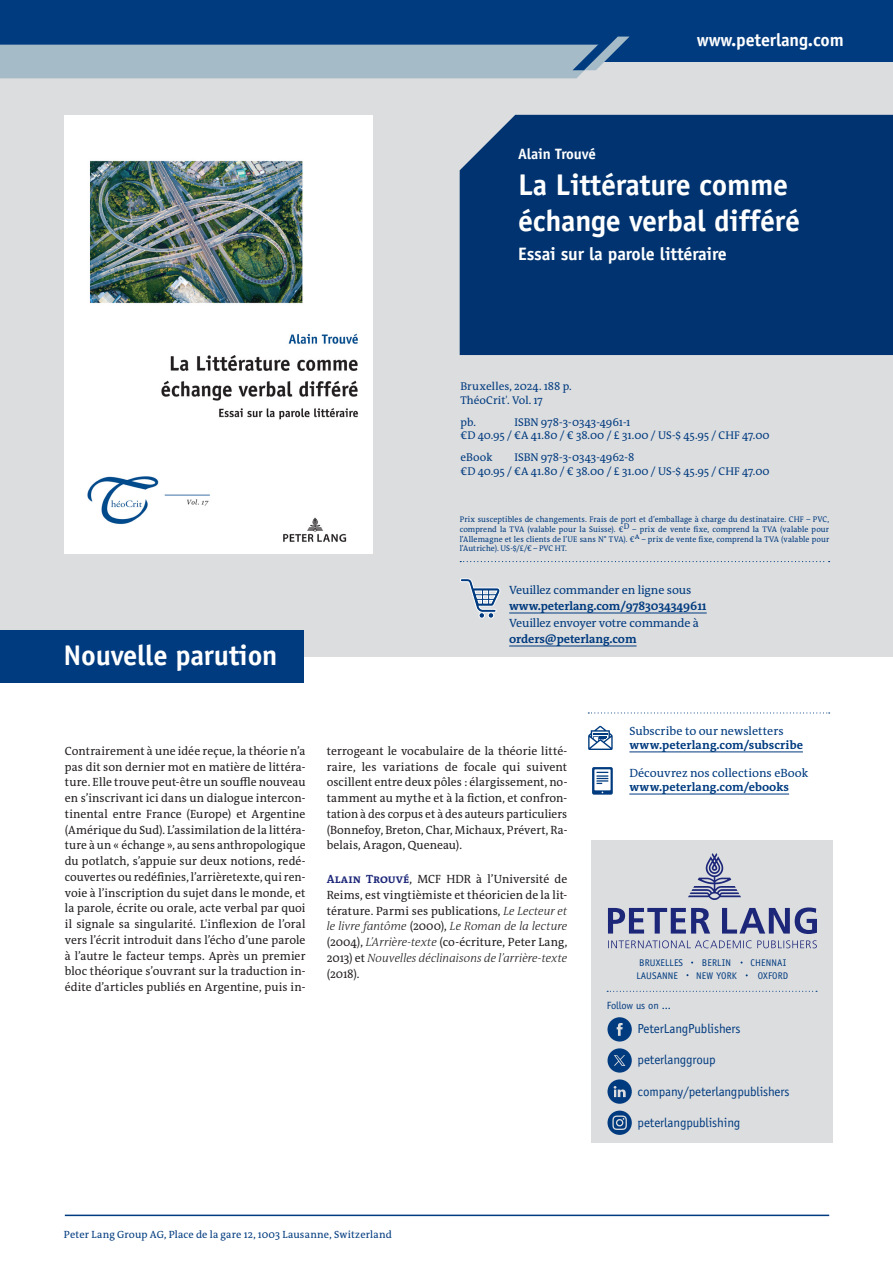
<style>
.page{position:relative;width:893px;height:1263px;background:#fff}
.page>*{position:absolute;margin:0;border:0;box-sizing:border-box;transform-origin:0 0}
._110-Titel{font:700 30px/36px "Officina Sans";letter-spacing:-.01em;color:#fff}
.Neuerscheinung{font:700 28.5px "Officina Sans";letter-spacing:-.01em;color:#fff}
._120-Untertitel{font:700 18px "Officina Sans";letter-spacing:-.01em;color:#fff}
.Head_Web-Adresse{font:700 18px "Officina Sans";letter-spacing:-.01em;color:#fff}
._100-Autor{font:700 15px "Officina Sans";letter-spacing:-.01em;color:#fff}
.t1{font:13.05px "Officina Sans Std";letter-spacing:-.01em;color:#013b7f}
._300-Werbetext{font:12px/15.8px "The Antiqua B W5 Plain";letter-spacing:.01em;color:#231f20;text-align:justify}
._900-Autorenangaben{font:12px/15.8px "The Antiqua B W5 Plain";letter-spacing:.01em;color:#231f20;text-align:justify}
.Head_Warenkorb{font:12px "The Antiqua B W5 Plain";letter-spacing:-.01em;color:#013b7f}
.Newsletter___Ebook_C{font:12px "The Antiqua B W5 Plain";color:#013b7f}
.Head_Warenkorb-2{font:700 12px "The Antiqua B W7";letter-spacing:-.01em;color:#013b7f}
.Newsletter___Ebook_L{font:700 12px "The Antiqua B W7";letter-spacing:.005em;color:#013b7f}
._230-Preise{font:11.25px "The Antiqua B W5 Plain";color:#013b7f}
._220-ISBN{font:11.25px "The Antiqua B W5 Plain";letter-spacing:-.005em;color:#013b7f}
._200-Ort_Jahr_Umfang{font:11.25px "The Antiqua B W5 Plain";color:#013b7f}
._210-Reihe{font:11.25px "The Antiqua B W5 Plain";color:#013b7f}
.Footer_Adresse{font:10.5px "The Antiqua B W5 Plain";letter-spacing:.015em;color:#013b7f}
.t2{font:10.5px "Officina Sans Std";letter-spacing:-.01em;color:#013b7f}
.t3{font:9.75px "Officina Sans Std";letter-spacing:.01em;color:#013b7f}
.Head_Legal-Text{font:8.25px/9.9px "The Antiqua B W5 Plain";letter-spacing:.005em;color:#013b7f;text-align:justify;scale:.95 1}
.s1{font-family:"The Antiqua B W7";font-weight:700;color:#1d2779}
.s2{font-family:"The Antiqua B W3";font-weight:300;font-style:italic}
</style>
<div class="page">
<div style="left:0;top:49px;width:893px;height:608px;background:#dcdddf"></div>
<div style="left:0;top:0;width:893px;height:62px;background:#013b7f"></div>
<svg style="left:0;top:37px;width:629px;height:41px"></svg>
<div style="left:460px;top:115px;width:433px;height:240px;background:#00336f"></div>
<hr style="left:65px;top:1214px;width:764px;height:2px;background:#013b7f">
<div style="left:0;top:630px;width:303px;height:53px;background:#013b7f"></div>
<svg style="left:460px;top:561px;width:370px;height:1px"></svg>
<hr style="left:509px;top:613px;width:198px;height:1px;background:#013b7f">
<hr style="left:509px;top:646px;width:128px;height:1px;background:#013b7f">
<hr style="left:629px;top:794px;width:160px;height:1px;background:#013b7f">
<svg style="left:588px;top:726px;width:25px;height:24px"></svg>
<svg style="left:592px;top:767px;width:21px;height:28px"></svg>
<svg style="left:588px;top:712px;width:242px;height:1px"></svg>
<div style="left:488px;top:612px;width:6px;height:7px;border:1px solid #fff;border-radius:50%"></div>
<svg style="left:460px;top:578px;width:41px;height:40px"></svg>
<div style="left:479px;top:612px;width:6px;height:7px;border:1px solid #fff;border-radius:50%"></div>
<hr style="left:629px;top:752px;width:174px;height:1px;background:#013b7f">
<img style="left:65px;top:116px;width:308px;height:437px">
<div style="left:591px;top:840px;width:241px;height:302px;background:#dcdddf"></div>
<div style="left:607px;top:1110px;width:25px;height:25px;background:#013b7f;border-radius:50%"></div>
<svg style="left:612px;top:1115px;width:15px;height:15px"></svg>
<svg style="left:607px;top:1079px;width:25px;height:25px"></svg>
<svg style="left:607px;top:1017px;width:25px;height:24px"></svg>
<svg style="left:607px;top:991px;width:210px;height:1px"></svg>
<svg style="left:608px;top:907px;width:209px;height:27px"></svg>
<svg style="left:608px;top:940px;width:209px;height:8px"></svg>
<img style="left:688px;top:854px;width:53px;height:45px">
<div style="left:607px;top:1048px;width:25px;height:24px;background:#013b7f;border-radius:50%"></div>
<svg style="left:614px;top:1055px;width:11px;height:11px"></svg>
<p class="Head_Web-Adresse" style="left:697px;top:29px;width:148px">www.peterlang.com</p>
<p class="_100-Autor" style="left:518px;top:145px;width:79px">Alain Trouvé</p>
<p class="_110-Titel" style="left:518px;top:167px;width:283px">La Littérature comme échange verbal différé</p>
<p class="_120-Untertitel" style="left:518px;top:243px;width:210px">Essai sur la parole littéraire</p>
<p class="Neuerscheinung" style="left:64px;top:638px;width:215px">Nouvelle parution</p>
<p class="_200-Ort_Jahr_Umfang" style="left:460px;top:379px;width:113px">Bruxelles, 2024. 188 p.</p>
<p class="_210-Reihe" style="left:460px;top:393px;width:84px">ThéoCrit'. Vol. 17</p>
<p class="_220-ISBN" style="left:460px;top:415px;width:17px">pb.</p>
<p class="_220-ISBN" style="left:514px;top:415px;width:118px">ISBN 978-3-0343-4961-1</p>
<p class="_230-Preise" style="left:460px;top:428px;width:311px">€D 40.95 / €A 41.80 / € 38.00 / £ 31.00 / US-$ 45.95 / CHF 47.00</p>
<p class="_220-ISBN" style="left:460px;top:450px;width:34px">eBook</p>
<p class="_220-ISBN" style="left:514px;top:450px;width:121px">ISBN 978-3-0343-4962-8</p>
<p class="_230-Preise" style="left:460px;top:464px;width:311px">€D 40.95 / €A 41.80 / € 38.00 / £ 31.00 / US-$ 45.95 / CHF 47.00</p>
<p class="Head_Legal-Text" style="left:460px;top:514px;width:390px">Prix susceptibles de changements. Frais de port et d’emballage à charge du destinataire. CHF – PVC, comprend la TVA (valable pour la Suisse). €D – prix de vente fixe, comprend la TVA (valable pour l’Allemagne et les clients de l’UE sans N° TVA). €A – prix de vente fixe, comprend la TVA (valable pour l’Autriche). US-$/£/€ – PVC HT.</p>
<p class="Head_Warenkorb" style="left:509px;top:582px;width:184px">Veuillez commander en ligne sous</p>
<p class="Head_Warenkorb-2" style="left:509px;top:598px;width:199px">www.peterlang.com/9783034349611</p>
<p class="Head_Warenkorb" style="left:509px;top:615px;width:191px">Veuillez envoyer votre commande à</p>
<p class="Head_Warenkorb-2" style="left:509px;top:631px;width:129px">orders@peterlang.com</p>
<p class="_300-Werbetext" style="left:65px;top:743px;width:242px">Contrairement à une idée reçue, la théorie n’a pas dit son dernier mot en matière de littéra&shy;ture. Elle trouve peut-être un souffle nouveau en s’inscrivant ici dans un dialogue intercon&shy;tinental entre France (Europe) et Argentine (Amérique du Sud). L’assimilation de la littéra&shy;ture à un « échange », au sens anthropologique du potlatch, s’appuie sur deux notions, redé&shy;couvertes ou redéfinies, l’arrièretexte, qui ren&shy;voie à l’inscription du sujet dans le monde, et la parole, écrite ou orale, acte verbal par quoi il signale sa singularité. L'inflexion de l’oral vers l’écrit introduit dans l’écho d’une parole à l’autre le facteur temps. Après un premier bloc théorique s’ouvrant sur la traduction in&shy;édite d’articles publiés en Argentine, puis in-</p>
<p class="_300-Werbetext" style="left:327px;top:743px;width:242px">terrogeant le vocabulaire de la théorie litté&shy;raire, les variations de focale qui suivent oscillent entre deux pôles : élargissement, no&shy;tamment au mythe et à la fiction, et confron&shy;tation à des corpus et à des auteurs particuliers (Bonnefoy, Breton, Char, Michaux, Prévert, Ra&shy;belais, Aragon, Queneau).</p>
<p class="_900-Autorenangaben" style="left:327px;top:871px;width:242px"><span class="s1">Alain Trouvé</span>, MCF HDR à l’Université de Reims, est vingtièmiste et théoricien de la lit&shy;térature. Parmi ses publications, <span class="s2">Le Lecteur et le livre fantôme</span> (2000), <span class="s2">Le Roman de la lecture </span>(2004), <span class="s2">L’Arrière-texte</span> (co-écriture, Peter Lang, 2013) et <span class="s2">Nouvelles déclinaisons de l’arrière-texte </span>(2018).</p>
<p class="Newsletter___Ebook_C" style="left:629px;top:723px;width:156px">Subscribe to our newsletters</p>
<p class="Newsletter___Ebook_L" style="left:629px;top:737px;width:175px">www.peterlang.com/subscribe</p>
<p class="Newsletter___Ebook_C" style="left:629px;top:765px;width:181px">Découvrez nos collections eBook</p>
<p class="Newsletter___Ebook_L" style="left:629px;top:779px;width:161px">www.peterlang.com/ebooks</p>
<p class="t3" style="left:639px;top:957px;width:45px">BRUXELLES</p>
<p class="t3" style="left:751px;top:957px;width:37px">CHENNAI</p>
<p class="t3" style="left:702px;top:957px;width:30px">BERLIN</p>
<p class="t3" style="left:636px;top:970px;width:43px">LAUSANNE</p>
<p class="t3" style="left:696px;top:970px;width:42px">NEW YORK</p>
<p class="t3" style="left:758px;top:970px;width:32px">OXFORD</p>
<p class="t2" style="left:607px;top:999px;width:66px">Follow us on ...</p>
<p class="t1" style="left:638px;top:1021px;width:104px">PeterLangPublishers</p>
<p class="t1" style="left:638px;top:1052px;width:80px">peterlanggroup</p>
<p class="t1" style="left:638px;top:1083px;width:153px">company/peterlangpublishers</p>
<p class="t1" style="left:638px;top:1114px;width:104px">peterlangpublishing</p>
<p class="Footer_Adresse" style="left:64px;top:1228px;width:329px">Peter Lang Group AG, Place de la gare 12, 1003 Lausanne, Switzerland</p>
</div>
